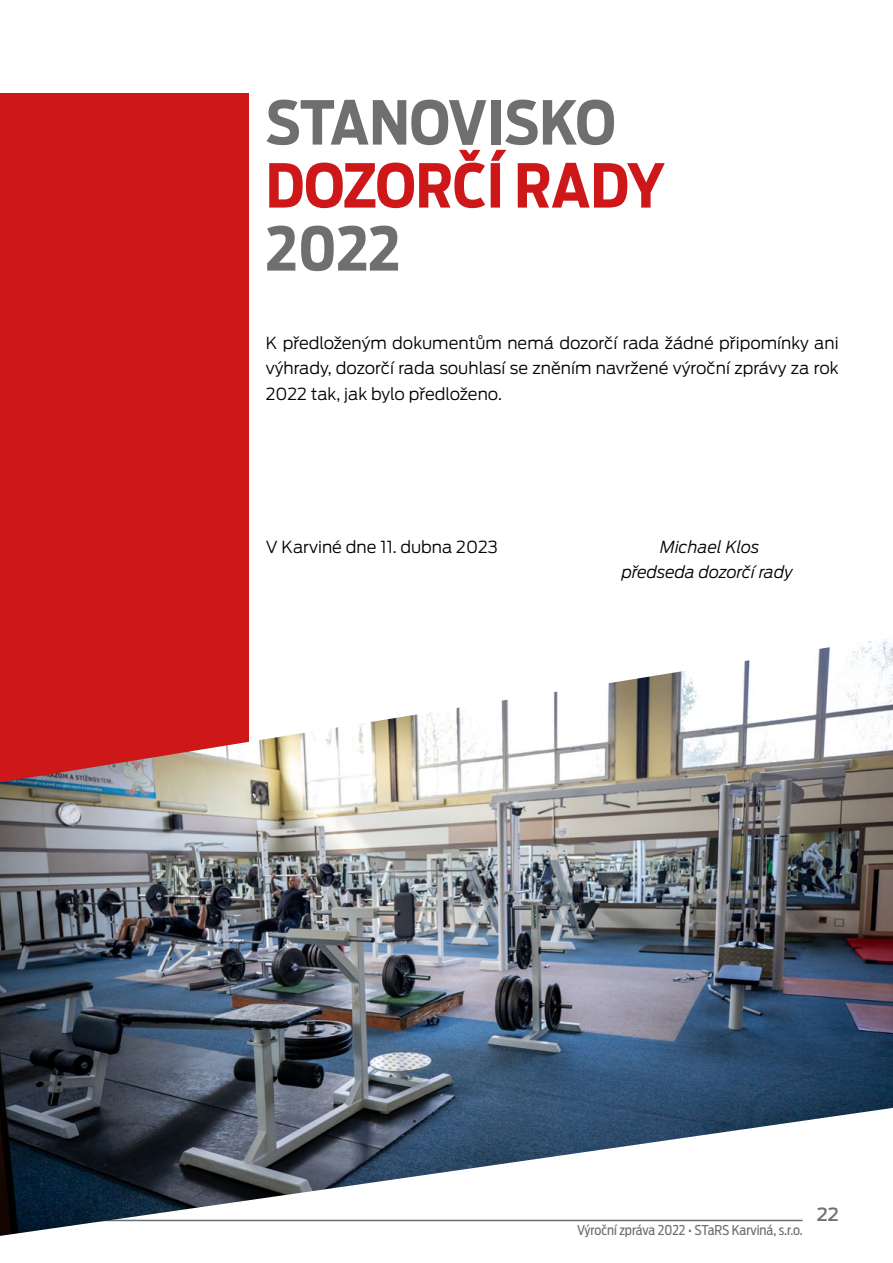
<style>
.page{position:relative;width:893px;height:1263px;background:#fff}
.page>*{position:absolute;margin:0;border:0;box-sizing:border-box;transform-origin:0 0}
.t1{font:700 60px "Ford Antenna Cond";color:#706f6f}
.t2{font:700 60px "Ford Antenna Cond";letter-spacing:-.005em;color:#cd1719}
.t3{font:500 18px "Ford Antenna";color:#706f6f}
.t4{font:300 16.5px/25.5px "Ford Antenna";color:#000;text-align:justify}
.t5{font:italic 300 16.5px/25.5px "Ford Antenna";letter-spacing:-.005em;color:#000;text-align:center}
.t6{font:13.5px "Ford Antenna Cond";color:#706f6f}
</style>
<div class="page">
<div style="left:0;top:94px;width:249px;height:703px;background:#cd1719"></div>
<img style="left:0;top:639px;width:893px;height:597px">
<h1 class="t1" style="left:266px;top:69px;width:351px">STANOVISKO</h1>
<h1 class="t2" style="left:266px;top:132px;width:400px">DOZORČÍ RADY</h1>
<h1 class="t1" style="left:266px;top:195px;width:137px">2022</h1>
<p class="t4" style="left:266px;top:328px;width:574px">K předloženým dokumentům nemá dozorčí rada žádné připomínky ani výhrady, dozorčí rada souhlasí se zněním navržené výroční zprávy za rok 2022 tak, jak bylo předloženo.</p>
<p class="t4" style="left:266px;top:532px;width:234px">V Karviné dne 11. dubna 2023</p>
<p class="t5" style="left:622px;top:532px;width:173px">Michael Klos předseda dozorčí rady</p>
<p class="t6" style="left:577px;top:1218px;width:227px">Výroční zpráva 2022 • STaRS Karviná, s.r.o.</p>
<p class="t3" style="left:817px;top:1199px;width:24px">22</p>
</div>
